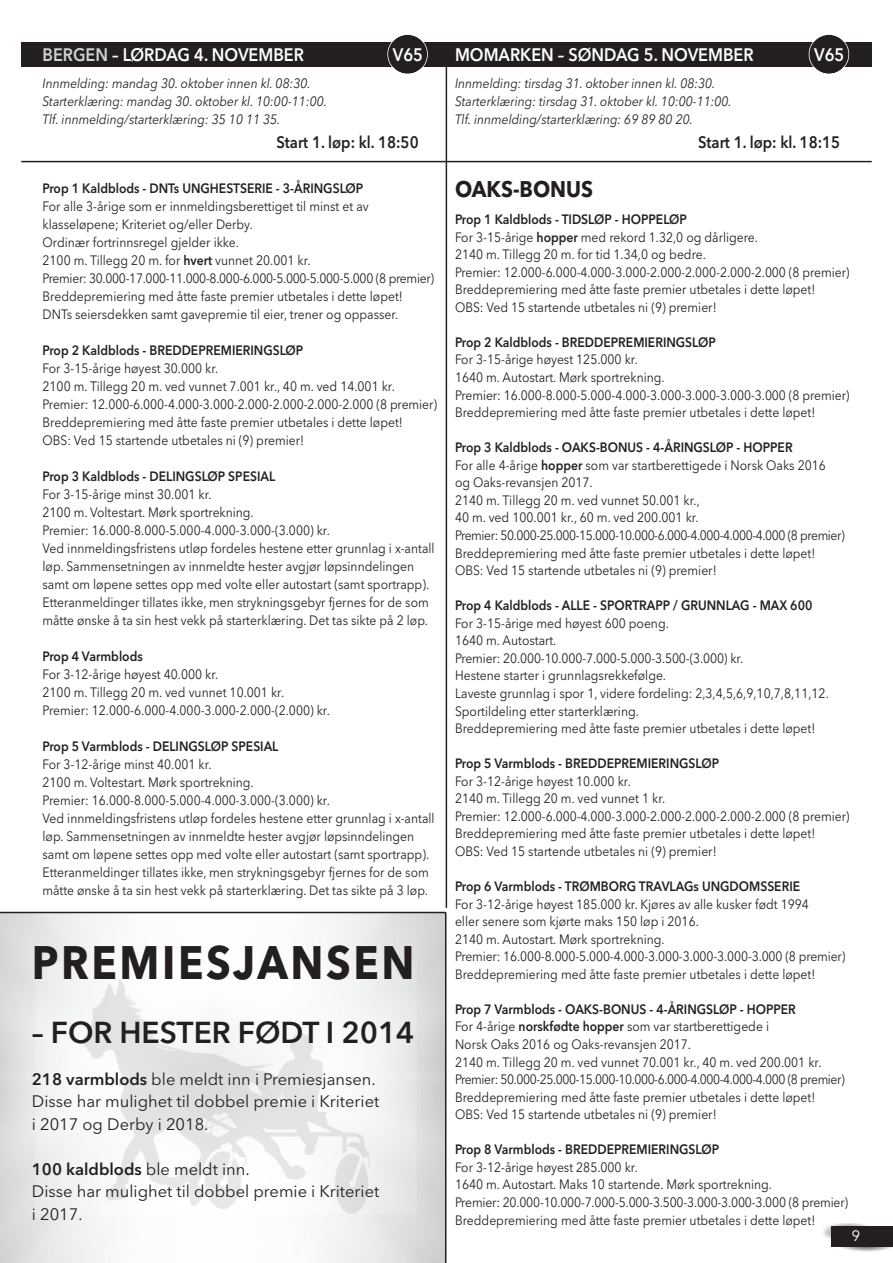
<style>
.page{position:relative;width:893px;height:1263px;background:#fff}
.page>*{position:absolute;margin:0;border:0;box-sizing:border-box;transform-origin:0 0}
.t1{font:700 46.5px "Avenir Next";letter-spacing:.06em;color:#231f20;scale:.9 1}
.t2{font:600 30px "Avenir Next";color:#231f20}
.t3{font:700 22.5px "Avenir Next";color:#231f20;scale:.9 1}
.t4{font:600 18px "Avenir Next";color:#fff;scale:.9 1}
.t5{font:16.5px/22.5px "Avenir Next";color:#231f20}
.t6{font:600 16.5px "Avenir Next";color:#231f20;scale:.9 1}
.t7{font:15px "Avenir";color:#fff}
.t8{font:13.5px/17.5px "Avenir Next";color:#231f20;scale:.9 1}
.t9{font:600 13.5px "Avenir Next";color:#231f20;scale:.9 1}
.t10{font:italic 13.5px/18px "Avenir Next";color:#231f20;scale:.9 1}
.s1{color:#d1d2d4}
.s2{font-weight:600}
.s3{font-size:15.75px}
</style>
<div class="page">
<svg style="left:0;top:912px;width:446px;height:351px"></svg>
<img style="left:823px;top:1223px;width:53px;height:16px">
<div style="left:831px;top:1227px;width:62px;height:20px;background:#231f20"></div>
<div style="left:446px;top:42px;width:426px;height:25px;background:#231f20"></div>
<div style="left:21px;top:42px;width:425px;height:25px;background:#231f20"></div>
<hr style="left:21px;top:161px;width:425px;height:1px;background:#231f20">
<div style="left:388px;top:35px;width:39px;height:39px;background:#231f20;border-radius:50%"></div>
<div style="left:387px;top:34px;width:41px;height:41px;border:2px solid #fff;border-radius:50%"></div>
<div style="left:809px;top:35px;width:39px;height:39px;background:#231f20;border-radius:50%"></div>
<div style="left:809px;top:34px;width:40px;height:41px;border:2px solid #fff;border-radius:50%"></div>
<hr style="left:446px;top:161px;width:426px;height:1px;background:#231f20">
<hr style="left:446px;top:44px;width:1px;height:864px;background:#231f20">
<img style="left:36px;top:961px;width:381px;height:253px">
<h3 class="t4" style="left:43px;top:39px;width:292px"><span class="s1">BERGEN</span> – LØRDAG 4. NOVEMBER</h3>
<h3 class="t4" style="left:393px;top:39px;width:35px">V65</h3>
<p class="t10" style="left:43px;top:73px;width:317px">Innmelding: mandag 30. oktober innen kl. 08:30.<br>Starterklæring: mandag 30. oktober kl. 10:00-11:00.<br>Tlf. innmelding/starterklæring: 35 10 11 35.</p>
<p class="t6" style="left:276px;top:128px;width:160px">START 1. LØP: KL. 18:50</p>
<p class="t9" style="left:43px;top:176px;width:358px">PROP 1 KALDBLODS - DNTS UNGHESTSERIE - 3-ÅRINGSLØP</p>
<p class="t8" style="left:43px;top:196px;width:437px;line-height:18px">For alle 3-årige som er innmeldingsberettiget til minst et av klasseløpene; Kriteriet og/eller Derby.<br>ordinær fortrinnsregel gjelder ikke.<br>2100 m. Tillegg 20 m. for <span class="s2">HVERT</span> vunnet 20.001 kr.<br>Premier: 30.000-17.000-11.000-8.000-6.000-5.000-5.000-5.000 (8 premier)<br>Breddepremiering med åtte faste premier utbetales i dette løpet!<br>DNTs seiersdekken samt gavepremie til eier, trener og oppasser.</p>
<p class="t9" style="left:43px;top:338px;width:291px">PROP 2 KALDBLODS - BREDDEPREMIERINGSLØP</p>
<p class="t8" style="left:43px;top:358px;width:440px;line-height:18px">For 3-15-årige høyest 30.000 kr.<br>2100 m. Tillegg 20 m. ved vunnet 7.001 kr., 40 m. ved 14.001 kr.<br>Premier: 12.000-6.000-4.000-3.000-2.000-2.000-2.000-2.000 (8 premier)<br>Breddepremiering med åtte faste premier utbetales i dette løpet!<br>oBS: Ved 15 startende utbetales ni (9) premier!</p>
<p class="t9" style="left:43px;top:464px;width:260px">PROP 3 KALDBLODS - DELINGSLØP SPESIAL</p>
<p class="t8" style="left:43px;top:484px;width:437px;line-height:18px">For 3-15-årige minst 30.001 kr.<br>2100 m. Voltestart. Mørk sportrekning.<br>Premier: 16.000-8.000-5.000-4.000-3.000-(3.000) kr.<br>Ved innmeldingsfristens utløp fordeles hestene etter grunnlag i x-antall løp. Sammensetningen av innmeldte hester avgjør løpsinndelingen samt om løpene settes opp med volte eller autostart (samt sportrapp).<br>Etteranmeldinger tillates ikke, men strykningsgebyr fjernes for de som måtte ønske å ta sin hest vekk på starterklæring. Det tas sikte på 2 løp.</p>
<p class="t9" style="left:43px;top:644px;width:113px">PROP 4 VARMBLODS</p>
<p class="t8" style="left:43px;top:664px;width:321px;line-height:18px">For 3-12-årige høyest 40.000 kr.<br>2100 m. Tillegg 20 m. ved vunnet 10.001 kr.<br>Premier: 12.000-6.000-4.000-3.000-2.000-(2.000) kr.</p>
<p class="t9" style="left:43px;top:734px;width:264px">PROP 5 VARMBLODS - DELINGSLØP SPESIAL</p>
<p class="t8" style="left:43px;top:754px;width:437px;line-height:18px">For 3-12-årige minst 40.001 kr.<br>2100 m. Voltestart. Mørk sportrekning.<br>Premier: 16.000-8.000-5.000-4.000-3.000-(3.000) kr.<br>Ved innmeldingsfristens utløp fordeles hestene etter grunnlag i x-antall løp. Sammensetningen av innmeldte hester avgjør løpsinndelingen samt om løpene settes opp med volte eller autostart (samt sportrapp).<br>Etteranmeldinger tillates ikke, men strykningsgebyr fjernes for de som måtte ønske å ta sin hest vekk på starterklæring. Det tas sikte på 3 løp.</p>
<h1 class="t1" style="left:32px;top:922px;width:427px">PREMIESJANSEN</h1>
<h2 class="t2" style="left:32px;top:1007px;width:384px">– FOR HESTER FØDT I 2014</h2>
<p class="t5" style="left:32px;top:1067px;width:349px"><span class="s2">218 VARMBLODS</span> ble meldt inn i Premiesjansen.<br>Disse har mulighet til dobbel premie i Kriteriet i 2017 og Derby i 2018.</p>
<p class="t5" style="left:32px;top:1157px;width:349px"><span class="s2">100 KALDBLODS</span> ble meldt inn.<br>Disse har mulighet til dobbel premie i Kriteriet i 2017<span class="s3">.</span></p>
<h3 class="t4" style="left:455px;top:39px;width:333px">MOMARKEN – SØNDAG 5. NOVEMBER</h3>
<h3 class="t4" style="left:814px;top:39px;width:35px">V65</h3>
<p class="t10" style="left:455px;top:73px;width:309px">Innmelding: tirsdag 31. oktober innen kl. 08:30.<br>Starterklæring: tirsdag 31. oktober kl. 10:00-11:00.<br>Tlf. innmelding/starterklæring: 69 89 80 20.</p>
<p class="t6" style="left:698px;top:128px;width:160px">START 1. LØP: KL. 18:15</p>
<h3 class="t3" style="left:455px;top:170px;width:155px">OAKS-BONUS</h3>
<p class="t8" style="left:455px;top:210px;width:440px"><span class="s2">PROP 1 KALDBLODS - TIDSLØP - HOPPELØP<br></span>For 3-15-årige <span class="s2">HOPPER</span> med rekord 1.32,0 og dårligere.<br>2140 m. Tillegg 20 m. for tid 1.34,0 og bedre.<br>Premier: 12.000-6.000-4.000-3.000-2.000-2.000-2.000-2.000 (8 premier)<br>Breddepremiering med åtte faste premier utbetales i dette løpet!<br>oBS: Ved 15 startende utbetales ni (9) premier!</p>
<p class="t9" style="left:455px;top:331px;width:291px">PROP 2 KALDBLODS - BREDDEPREMIERINGSLØP</p>
<p class="t8" style="left:455px;top:350px;width:440px">For 3-15-årige høyest 125.000 kr.<br>1640 m. Autostart. Mørk sportrekning.<br>Premier: 16.000-8.000-5.000-4.000-3.000-3.000-3.000-3.000 (8 premier)<br>Breddepremiering med åtte faste premier utbetales i dette løpet!</p>
<p class="t8" style="left:455px;top:438px;width:434px"><span class="s2">PROP 3 KALDBLODS - OAKS-BONUS - 4-ÅRINGSLØP - HOPPER<br></span>For alle 4-årige <span class="s2">HOPPER</span> som var startberettigede i Norsk oaks 2016<br>og oaks-revansjen 2017.<br>2140 m. Tillegg 20 m. ved vunnet 50.001 kr.,<br>40 m. ved 100.001 kr., 60 m. ved 200.001 kr.<br>Premier: 50.000-25.000-15.000-10.000-6.000-4.000-4.000-4.000 (8 premier)<br>Breddepremiering med åtte faste premier utbetales i dette løpet! oBS: Ved 15 startende utbetales ni (9) premier!</p>
<p class="t9" style="left:455px;top:594px;width:399px">PROP 4 KALDBLODS - ALLE - SPORTRAPP / GRUNNLAG - MAX 600</p>
<p class="t8" style="left:455px;top:614px;width:417px">For 3-15-årige med høyest 600 poeng.<br>1640 m. Autostart.<br>Premier: 20.000-10.000-7.000-5.000-3.500-(3.000) kr.<br>Hestene starter i grunnlagsrekkefølge.<br>Laveste grunnlag i spor 1, videre fordeling: 2,3,4,5,6,9,10,7,8,11,12.<br>Sportildeling etter starterklæring.<br>Breddepremiering med åtte faste premier utbetales i dette løpet!</p>
<p class="t9" style="left:455px;top:752px;width:295px">PROP 5 VARMBLODS - BREDDEPREMIERINGSLØP</p>
<p class="t8" style="left:455px;top:772px;width:440px">For 3-12-årige høyest 10.000 kr.<br>2140 m. Tillegg 20 m. ved vunnet 1 kr.<br>Premier: 12.000-6.000-4.000-3.000-2.000-2.000-2.000-2.000 (8 premier)<br>Breddepremiering med åtte faste premier utbetales i dette løpet!<br>oBS: Ved 15 startende utbetales ni (9) premier!</p>
<p class="t9" style="left:455px;top:875px;width:385px">PROP 6 VARMBLODS - TRØMBORG TRAVLAGS UNGDOMSSERIE</p>
<p class="t8" style="left:455px;top:894px;width:435px">For 3-12-årige høyest 185.000 kr. Kjøres av alle kusker født 1994<br>eller senere som kjørte maks 150 løp i 2016.<br>2140 m. Autostart. Mørk sportrekning.<br>Premier: 16.000-8.000-5.000-4.000-3.000-3.000-3.000-3.000 (8 premier)<br>Breddepremiering med åtte faste premier utbetales i dette løpet!</p>
<p class="t8" style="left:455px;top:1000px;width:434px"><span class="s2">PROP 7 VARMBLODS - OAKS-BONUS - 4-ÅRINGSLØP - HOPPER<br></span>For 4-årige <span class="s2">NORSKFØDTE HOPPER</span> som var startberettigede i<br>Norsk oaks 2016 og oaks-revansjen 2017.<br>2140 m. Tillegg 20 m. ved vunnet 70.001 kr., 40 m. ved 200.001 kr.<br>Premier: 50.000-25.000-15.000-10.000-6.000-4.000-4.000-4.000 (8 premier)<br>Breddepremiering med åtte faste premier utbetales i dette løpet! oBS: Ved 15 startende utbetales ni (9) premier!</p>
<p class="t9" style="left:455px;top:1138px;width:295px">PROP 8 VARMBLODS - BREDDEPREMIERINGSLØP</p>
<p class="t8" style="left:455px;top:1158px;width:438px">For 3-12-årige høyest 285.000 kr.<br>1640 m. Autostart. Maks 10 startende. Mørk sportrekning.<br>Premier: 20.000-10.000-7.000-5.000-3.500-3.000-3.000-3.000 (8 premier)<br>Breddepremiering med åtte faste premier utbetales i dette løpet!</p>
<p class="t7" style="left:852px;top:1227px;width:10px">9</p>
</div>
